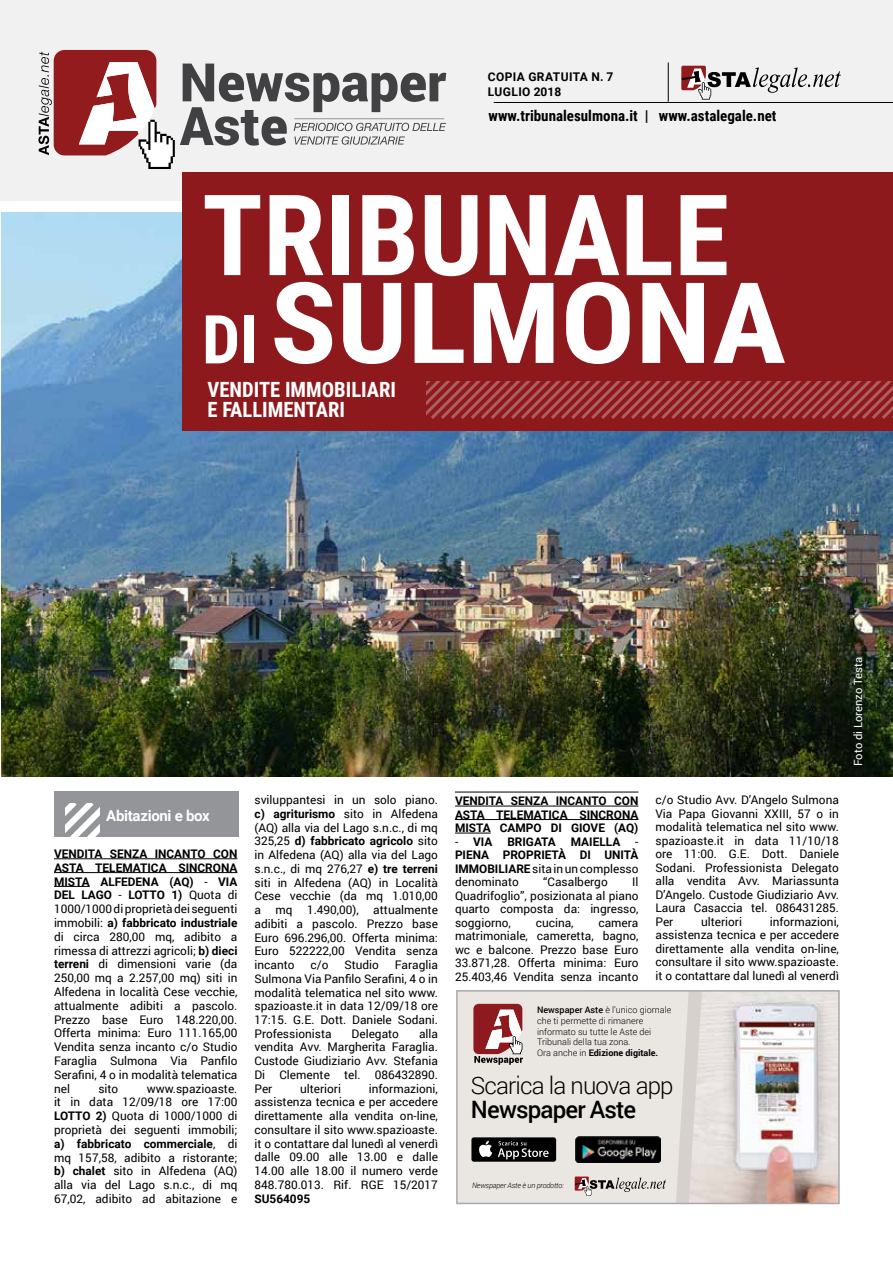
<style>
.page{position:relative;width:893px;height:1263px;background:#fff}
.page>*{position:absolute;margin:0;border:0;box-sizing:border-box;transform-origin:0 0}
.t1{font:700 112.5px "Roboto Condensed";color:#fff}
.t2{font:700 112.5px "Roboto Condensed";color:#fff;scale:1.1 1}
.t3{font:700 67.5px "Roboto Condensed";color:#fff}
.t4{font:300 24px "Roboto";letter-spacing:-.035em;color:#000}
.t5{font:500 24px "Roboto";letter-spacing:-.035em;color:#000}
.t6{font:700 21px "Roboto Condensed";color:#fff}
.t7{font:700 15px "Roboto Condensed";color:#000}
.t8{font:700 15px "Roboto";letter-spacing:-.02em;color:#fff}
.t9{font:700 12px/14.4px "Roboto";letter-spacing:.035em;color:#000}
.t10{font:11.85px/13.8px "Roboto";color:#000;text-align:justify}
.t11{font:700 11.85px/13.5px "Roboto";color:#000;text-align:justify}
.t12{font:11.25px "Roboto";color:#fff}
.t13{font:300 9px/10.8px "Roboto";color:#000}
.t14{font:italic 300 7.5px "Roboto";letter-spacing:-.02em;color:#000}
.s1{font-weight:700}
.s2{font-weight:400}
.s3{font-weight:500}
</style>
<div class="page">
<img style="left:1px;top:213px;width:892px;height:563px">
<div style="left:1px;top:0;width:892px;height:200px;background:#f1f1f2"></div>
<div style="left:183px;top:172px;width:710px;height:259px;background:#8d191d"></div>
<hr style="left:0;top:977px;width:1px;height:286px;background:#e6e7e8">
<hr style="left:0;top:652px;width:1px;height:275px;background:#d1d3d4">
<svg style="left:38px;top:50px;width:408px;height:119px"></svg>
<hr style="left:494px;top:102px;width:399px;height:1px;background:#000">
<hr style="left:668px;top:63px;width:1px;height:39px;background:#000">
<svg style="left:426px;top:381px;width:467px;height:38px"></svg>
<svg style="left:681px;top:66px;width:160px;height:34px"></svg>
<svg style="left:0;top:977px;width:1px;height:129px"></svg>
<hr style="left:54px;top:858px;width:183px;height:1px;background:#000">
<hr style="left:54px;top:872px;width:183px;height:1px;background:#000">
<hr style="left:54px;top:886px;width:36px;height:1px;background:#000">
<div style="left:54px;top:792px;width:184px;height:45px;background:#939598"></div>
<svg style="left:66px;top:804px;width:33px;height:33px"></svg>
<hr style="left:455px;top:792px;width:183px;height:1px;background:#000">
<hr style="left:455px;top:806px;width:183px;height:1px;background:#000">
<hr style="left:455px;top:819px;width:183px;height:1px;background:#000">
<hr style="left:455px;top:833px;width:36px;height:1px;background:#000">
<img style="left:702px;top:993px;width:135px;height:208px">
<div style="left:459px;top:993px;width:217px;height:208px;background:#eae6e2"></div>
<svg style="left:676px;top:993px;width:26px;height:208px;background:#dfdad5"></svg>
<svg style="left:473px;top:1004px;width:50px;height:61px"></svg>
<div style="left:471px;top:1137px;width:85px;height:25px;background:#000;border-radius:2px"></div>
<svg style="left:479px;top:1141px;width:13px;height:16px"></svg>
<svg style="left:498px;top:1141px;width:51px;height:18px"></svg>
<img style="left:575px;top:1137px;width:86px;height:25px">
<svg style="left:575px;top:1176px;width:91px;height:20px;background:#c0b6b3"></svg>
<div style="left:456px;top:990px;width:384px;height:214px;border:2px solid #a7a9ac"></div>
<p class="t9" style="left:488px;top:69px;width:127px">COPIA GRATUITA N. 7<br>LUGLIO 2018</p>
<p class="t7" style="left:489px;top:105px;width:289px">www.tribunalesulmona.it | www.astalegale.net</p>
<h1 class="t1" style="left:202px;top:156px;width:529px">TRIBUNALE</h1>
<h2 class="t3" style="left:202px;top:292px;width:58px">DI</h2>
<h3 class="t6" style="left:207px;top:375px;width:190px">VENDITE IMMOBILIARI</h3>
<h1 class="t2" style="left:270px;top:244px;width:471px">SULMONA</h1>
<h3 class="t6" style="left:207px;top:394px;width:139px">E FALLIMENTARI</h3>
<p class="t8" style="left:106px;top:805px;width:105px">Abitazioni e box</p>
<p class="t10" style="left:54px;top:846px;width:185px"><span class="s1">VENDITA SENZA INCANTO CON ASTA TELEMATICA SINCRONA MISTA ALFEDENA (AQ)</span> - <span class="s1">VIA DEL LAGO</span> - <span class="s1">LOTTO 1)</span> Quota di 1000/1000 di proprietà dei seguenti immobili: <span class="s1">a) fabbricato industriale </span>di circa 280,00 mq, adibito a rimessa di attrezzi agricoli; <span class="s1">b) dieci terreni</span> di dimensioni varie (da 250,00 mq a 2.257,00 mq) siti in Alfedena in località Cese vecchie, attualmente adibiti a pascolo.<br>Prezzo base Euro 148.220,00.<br>Offerta minima: Euro 111.165,00<br>Vendita senza incanto c/o Studio Faraglia Sulmona Via Panfilo Serafini, 4 o in modalità telematica nel</p>
<p class="t10" style="left:54px;top:1081px;width:185px;text-indent:93px">www.spazioaste. it in data 12/09/18 ore 17:00<br><span class="s1">LOTTO 2)</span> Quota di 1000/1000 di proprietà dei seguenti immobili; <span class="s1">a) fabbricato commerciale</span>, di mq 157,58, adibito a ristorante; <span class="s1">b) chalet</span> sito in Alfedena (AQ) alla via del Lago s.n.c., di mq 67,02, adibito ad abitazione e</p>
<p class="t10" style="left:98px;top:1081px;width:22px">sito</p>
<p class="t10" style="left:254px;top:793px;width:185px">sviluppantesi in un solo piano. <span class="s1">c) agriturismo</span> sito in Alfedena (AQ) alla via del Lago s.n.c., di mq 325,25 <span class="s1">d) fabbricato agricolo</span> sito in Alfedena (AQ) alla via del Lago s.n.c., di mq 276,27 <span class="s1">e) tre terreni </span>siti in Alfedena (AQ) in Località Cese vecchie (da mq 1.010,00 a mq 1.490,00), attualmente adibiti a pascolo. Prezzo base Euro 696.296,00. Offerta minima:<br>Euro 522222,00 Vendita senza incanto</p>
<p class="t10" style="left:254px;top:957px;width:185px;text-indent:140px">Faraglia Sulmona Via Panfilo Serafini, 4 o in modalità telematica nel sito www. spazioaste.it in data 12/09/18 ore 17:15. G.E. Dott. Daniele Sodani.<br>Professionista</p>
<p class="t10" style="left:310px;top:957px;width:19px">c/o</p>
<p class="t10" style="left:344px;top:957px;width:36px">Studio</p>
<p class="t10" style="left:254px;top:1026px;width:185px;text-indent:164px">alla vendita Avv. Margherita Faraglia.<br>Custode Giudiziario Avv. Stefania Di Clemente tel. 086432890.<br>Per</p>
<p class="t10" style="left:352px;top:1026px;width:49px">Delegato</p>
<p class="t10" style="left:254px;top:1081px;width:185px;text-indent:114px">informazioni, assistenza tecnica e per accedere direttamente alla vendita on-line, consultare il sito www.spazioaste. it o contattare dal lunedì al venerdì dalle 09.00 alle 13.00 e dalle 14.00 alle 18.00 il numero verde 848.780.013. Rif. RGE 15/2017</p>
<p class="t11" style="left:254px;top:1191px;width:57px">SU564095</p>
<p class="t10" style="left:300px;top:1081px;width:42px">ulteriori</p>
<p class="t10" style="left:655px;top:793px;width:185px">c/o Studio Avv. D’Angelo Sulmona Via Papa Giovanni XXIII, 57 o in modalità telematica nel sito www. spazioaste.it in data 11/10/18 ore 11:00. G.E. Dott. Daniele Sodani. Professionista Delegato alla vendita Avv. Mariassunta D’Angelo. Custode Giudiziario Avv.<br>Laura Casaccia tel. 086431285.<br>Per</p>
<p class="t11" style="left:455px;top:794px;width:185px">VENDITA SENZA INCANTO CON ASTA TELEMATICA SINCRONA MISTA CAMPO DI GIOVE (AQ)</p>
<p class="t11" style="left:455px;top:834px;width:39px"><span class="s2">-</span> VIA</p>
<p class="t11" style="left:507px;top:834px;width:50px">BRIGATA</p>
<p class="t11" style="left:571px;top:834px;width:51px">MAIELLA</p>
<p class="t10" style="left:635px;top:834px;width:5px">-</p>
<p class="t11" style="left:455px;top:848px;width:185px">PIENA PROPRIETÀ DI UNITÀ IMMOBILIARE <span class="s2">sita in un complesso denominato</span></p>
<p class="t10" style="left:455px;top:875px;width:185px;text-indent:177px">Il Quadrifoglio”, posizionata al piano quarto composta da: ingresso, soggiorno,</p>
<p class="t10" style="left:543px;top:875px;width:66px">“Casalbergo</p>
<p class="t10" style="left:655px;top:914px;width:185px;text-indent:114px">informazioni, assistenza tecnica e per accedere direttamente alla vendita on-line, consultare il sito www.spazioaste. it o contattare dal lunedì al venerdì</p>
<p class="t13" style="left:537px;top:1004px;width:136px"><span class="s3">Newspaper Aste</span> è l’unico giornale che ti permette di rimanere informato su tutte le Aste dei<br>Tribunali della tua zona.<br>Ora anche in <span class="s1">Edizione digitale.</span></p>
<h3 class="t4" style="left:471px;top:1069px;width:204px">Scarica la nuova app</h3>
<h3 class="t5" style="left:471px;top:1093px;width:167px">Newspaper Aste</h3>
<p class="t10" style="left:701px;top:914px;width:42px">ulteriori</p>
<p class="t10" style="left:536px;top:915px;width:39px">cucina,</p>
<p class="t10" style="left:455px;top:915px;width:185px;text-indent:143px">camera matrimoniale, cameretta, bagno, wc e balcone. Prezzo base Euro 33.871,28. Offerta minima: Euro 25.403,46 Vendita senza incanto</p>
<p class="t12" style="left:850px;top:766px;width:111px;rotate:-90deg">Foto di Lorenzo Testa</p>
<p class="t14" style="left:472px;top:1180px;width:93px">Newspaper Aste è un prodotto:</p>
</div>
